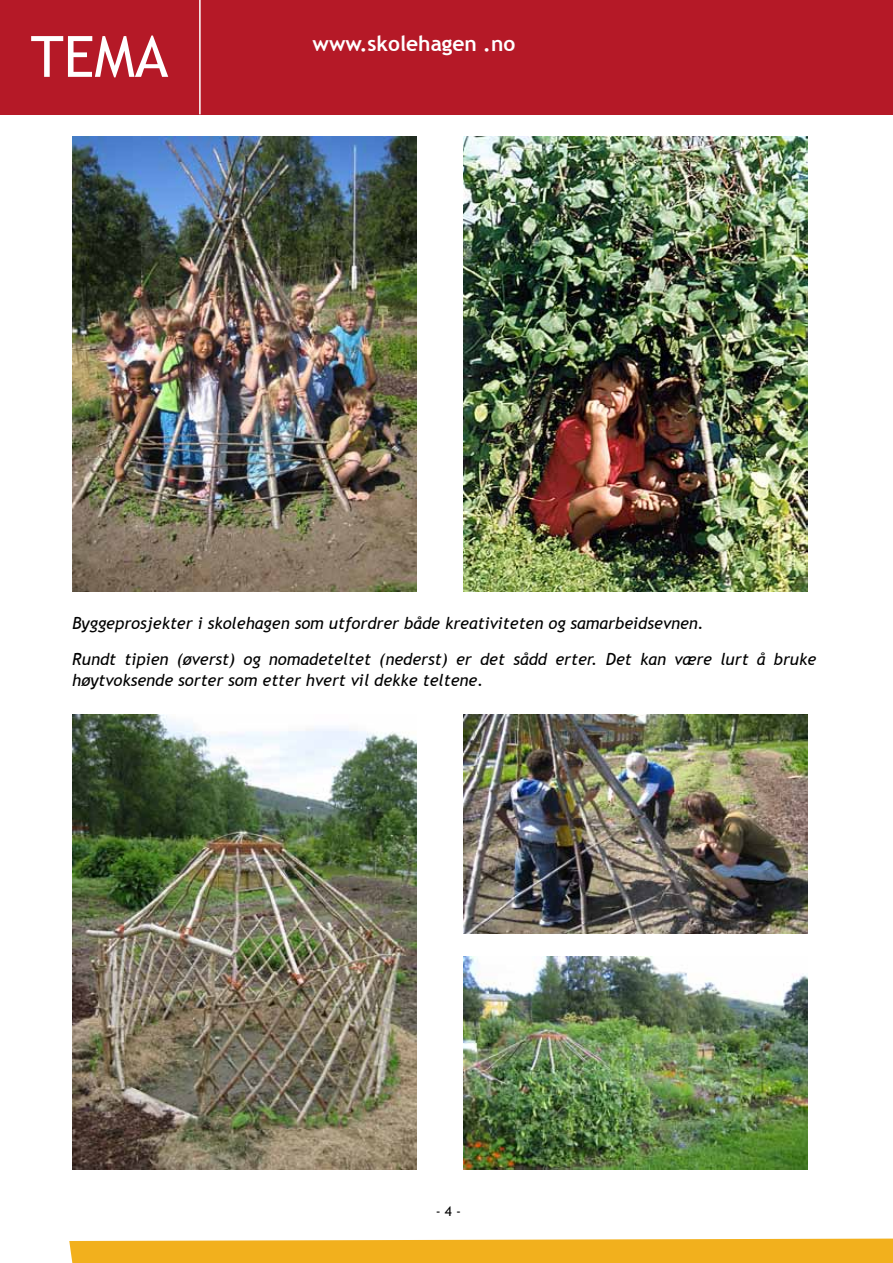
<style>
.page{position:relative;width:893px;height:1263px;background:#fff}
.page>*{position:absolute;margin:0;border:0;box-sizing:border-box;transform-origin:0 0}
.t1{font:57px "Trebuchet MS";color:#fff}
.t2{font:700 21px "Trebuchet MS";color:#fff}
.t3{font:italic 16.5px/36px "Trebuchet MS";color:#000}
.t4{font:13.5px "Trebuchet MS";color:#000}
</style>
<div class="page">
<div style="left:0;top:0;width:893px;height:114px;background:#b51927"></div>
<hr style="left:199px;top:0;width:2px;height:114px;background:#fff">
<svg style="left:69px;top:1238px;width:824px;height:25px;background:#f2b52d"></svg>
<img style="left:72px;top:137px;width:345px;height:455px">
<img style="left:463px;top:137px;width:345px;height:455px">
<img style="left:72px;top:714px;width:345px;height:455px">
<img style="left:463px;top:714px;width:345px;height:219px">
<img style="left:463px;top:957px;width:345px;height:212px">
<h1 class="t1" style="left:31px;top:23px;width:139px">TEMA</h1>
<p class="t2" style="left:313px;top:30px;width:204px">www.skolehagen .no</p>
<p class="t3" style="left:72px;top:605px;width:745px">Byggeprosjekter i skolehagen som utfordrer både kreativiteten og samarbeidsevnen.<br>Rundt tipien (øverst) og nomadeteltet (nederst) er det sådd erter. Det kan være lurt å bruke</p>
<p class="t3" style="left:72px;top:662px;width:413px">høytvoksende sorter som etter hvert vil dekke teltene.</p>
<p class="t4" style="left:436px;top:1203px;width:27px">- 4 -</p>
</div>
